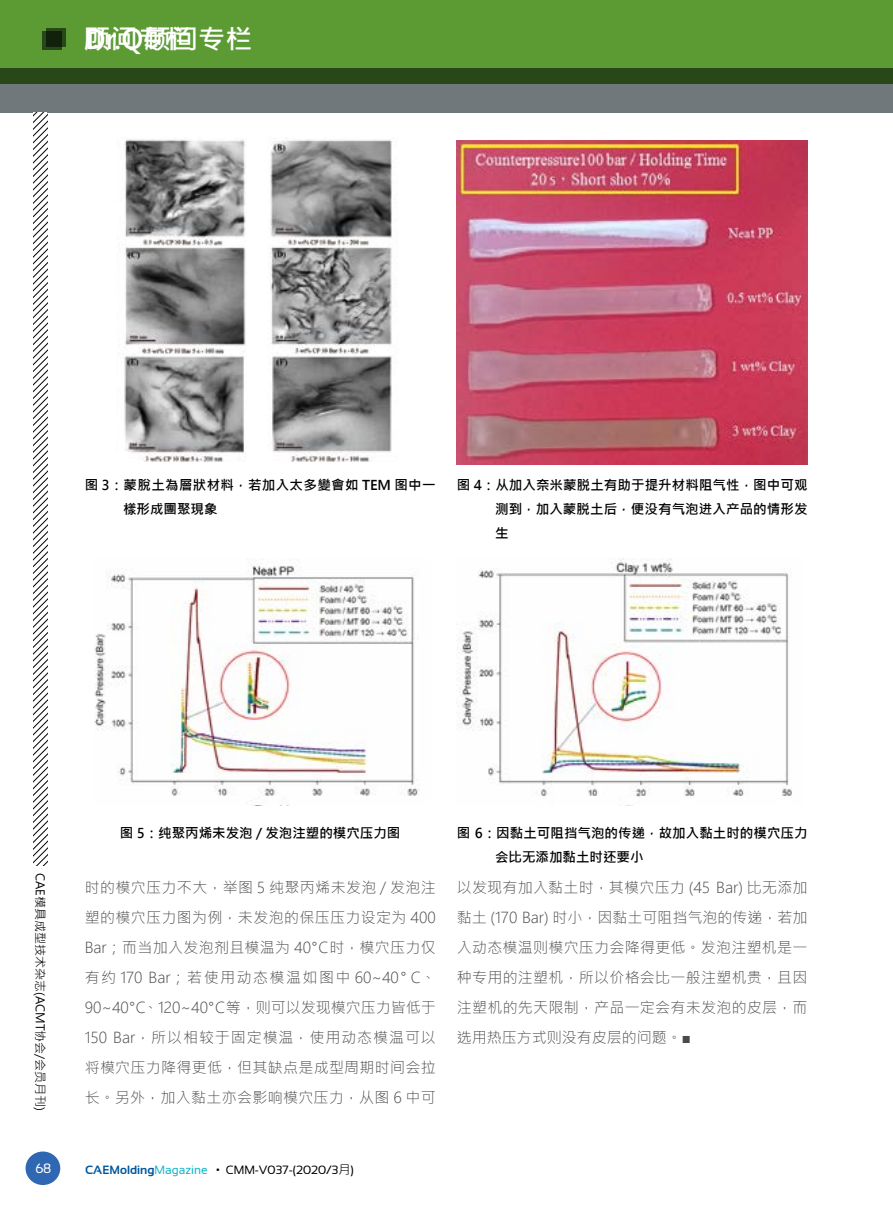
<style>
.page{position:relative;width:893px;height:1212px;background:#fff}
.page>*{position:absolute;margin:0;border:0;box-sizing:border-box;transform-origin:0 0}
.t1{font:27px "Microsoft Jheng Hei UI Bold";letter-spacing:.01em;color:#fff}
.t2{font:700 27px "Microsoft Jheng Hei";color:#fff}
.t3{font:15px/30px "Microsoft Jheng Hei UI Light";letter-spacing:.02em;color:#4c4948;text-align:justify}
.t4{font:13.5px/24px "Microsoft Jheng Hei UI Bold";letter-spacing:.005em;color:#000}
.t5{font:13.5px/24px "Microsoft Jheng Hei UI Bold";letter-spacing:.025em;color:#000}
.t6{font:13.5px "Sansation";color:#fff}
.t7{font:12px "Sansation";color:#000}
.t8{font:12px "Microsoft Jheng Hei";color:#000}
.s1{font-weight:700;color:#00559d}
.s2{color:#0fb7c9}
.s3{font-family:"Microsoft Jheng Hei"}
</style>
<div class="page">
<div style="left:0;top:0;width:893px;height:84px;background:#5c9b34"></div>
<svg style="left:0;top:68px;width:892px;height:44px;background:#566657"></svg>
<div style="left:43px;top:31px;width:19px;height:19px;background:#284819"></div>
<svg style="left:46px;top:28px;width:20px;height:19px"></svg>
<svg style="left:34px;top:112px;width:13px;height:753px"></svg>
<div style="left:26px;top:1151px;width:34px;height:34px;background:#2f67b2;border-radius:50%"></div>
<img style="left:118px;top:137px;width:274px;height:325px">
<img style="left:457px;top:140px;width:351px;height:324px">
<img style="left:94px;top:560px;width:326px;height:246px">
<img style="left:457px;top:559px;width:335px;height:247px">
<img style="left:892px;top:68px;width:1px;height:45px">
<h1 class="t1" style="left:85px;top:22px;width:169px">Dr.Q顾问专栏</h1>
<h1 class="t2" style="left:83px;top:22px;width:110px">顾问专栏</h1>
<p class="t5" style="left:123px;top:473px;width:314px;text-indent:-38px">图 3：蒙脫土為層狀材料，若加入太多變會如 TEM 图中一樣形成團聚現象</p>
<p class="t4" style="left:495px;top:473px;width:314px;text-align:justify;text-indent:-38px">图 4：从加入奈米蒙脱土有助于提升材料阻气性，图中可观测到，加入蒙脱土后，便没有气泡进入产品的情形发生</p>
<p class="t8" style="left:48px;top:873px;width:240px;rotate:90deg">CAE模具成型技术杂志(ACMT协会/会员月刊)</p>
<p class="t4" style="left:120px;top:821px;width:282px">图 5：纯聚丙烯未发泡 / 发泡注塑的模穴压力图</p>
<p class="t4" style="left:495px;top:821px;width:314px;text-indent:-38px">图 6：因黏土可阻挡气泡的传递，故加入黏土时的模穴压力会比无添加黏土时还要小</p>
<p class="t3" style="left:85px;top:872px;width:353px">时的模穴压力不大，举图 5 纯聚丙烯未发泡 / 发泡注塑的模穴压力图为例，未发泡的保压压力设定为 400<br>Bar；而当加入发泡剂且模温为 40°C时，模穴压力仅有约 170 Bar；若使用动态模温如图中 60~40° C、90~40°C、120~40°C等，则可以发现模穴压力皆低于150 Bar，所以相较于固定模温，使用动态模温可以将模穴压力降得更低，但其缺点是成型周期时间会拉长。另外，加入黏土亦会影响模穴压力，从图 6 中可</p>
<p class="t3" style="left:457px;top:872px;width:352px">以发现有加入黏土时，其模穴压力 (45 Bar) 比无添加黏土 (170 Bar) 时小，因黏土可阻挡气泡的传递，若加入动态模温则模穴压力会降得更低。发泡注塑机是一种专用的注塑机，所以价格会比一般注塑机贵，且因注塑机的先天限制，产品一定会有未发泡的皮层，而选用热压方式则没有皮层的问题。■</p>
<p class="t6" style="left:35px;top:1161px;width:17px">68</p>
<p class="t7" style="left:85px;top:1163px;width:270px"><span class="s1">CAEMolding</span><span class="s2">Magazine</span> • CMM-V037-(2020/3<span class="s3">月</span>)</p>
</div>
